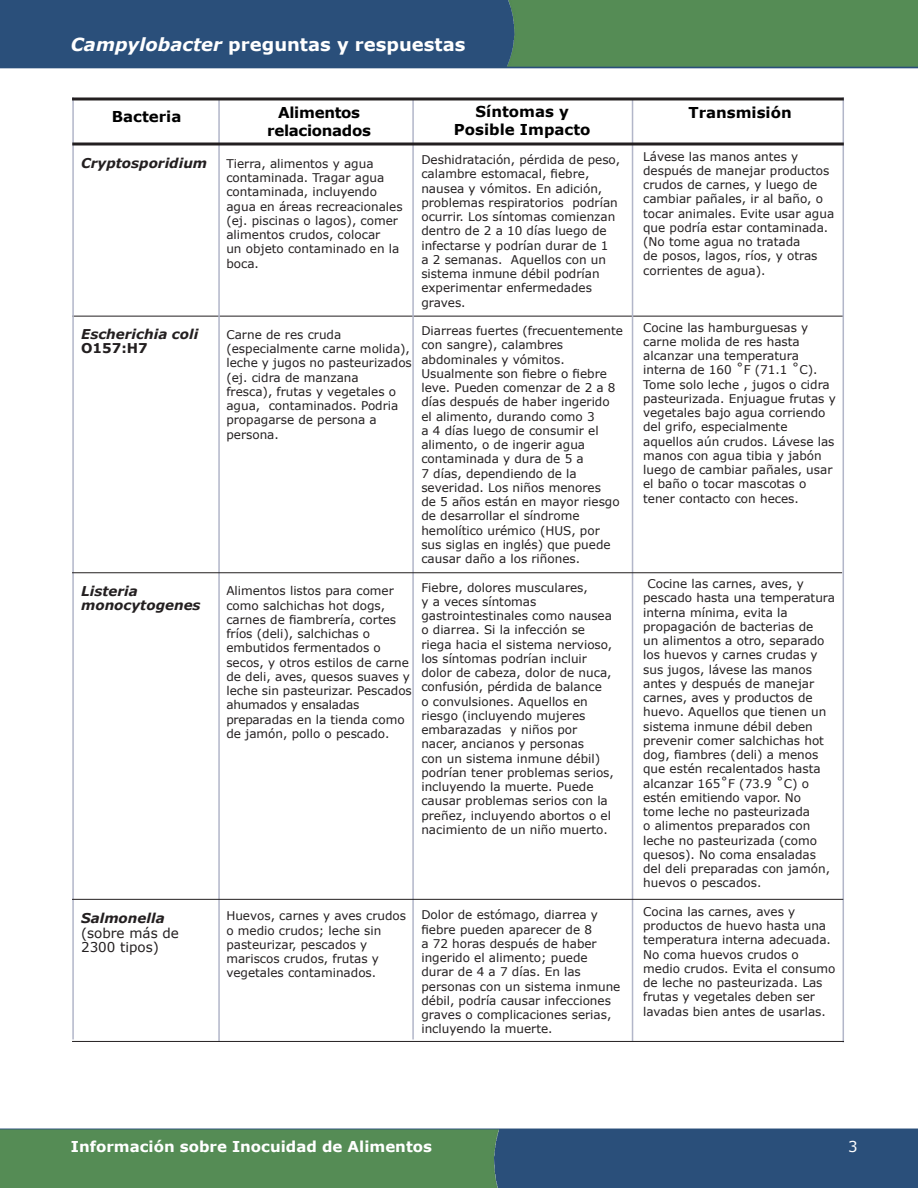
<style>
.page{position:relative;width:918px;height:1188px;background:#fff}
.page>*{position:absolute;margin:0;border:0;box-sizing:border-box;transform-origin:0 0}
.t1{font:700 18px "Verdana";color:#fff}
.t2{font:700 15px "Verdana";color:#000}
.t3{font:700 15px "Verdana";color:#fff}
.t4{font:700 15px/18px "Verdana";letter-spacing:-.02em;color:#000;text-align:center}
.t5{font:15px "Verdana";color:#fff}
.t6{font:italic 700 13.5px "Verdana";color:#231f20}
.t7{font:13.5px/14.2px "Verdana";color:#231f20}
.t8{font:700 13.5px "Verdana";color:#231f20}
.t9{font:12px/14.2px "Verdana";color:#231f20}
.s1{font-style:italic}
</style>
<div class="page">
<div style="left:499px;top:1129px;width:419px;height:59px;background:#2a4f7a"></div>
<div style="left:0;top:1129px;width:499px;height:59px;background:#558c55"></div>
<div style="left:0;top:0;width:918px;height:68px;background:#2a4f7a"></div>
<div style="left:507px;top:0;width:411px;height:67px;background:#558c55"></div>
<hr style="left:72px;top:316px;width:771px;height:1px;background:#231f20">
<hr style="left:218px;top:98px;width:2px;height:943px;background:#b2b6c9">
<hr style="left:72px;top:97px;width:2px;height:943px;background:#b2b6c9">
<hr style="left:632px;top:98px;width:1px;height:943px;background:#b2b6c9">
<hr style="left:412px;top:98px;width:2px;height:942px;background:#b2b6c9">
<hr style="left:843px;top:97px;width:1px;height:945px;background:#b2b6c9">
<hr style="left:72px;top:899px;width:771px;height:1px;background:#231f20">
<hr style="left:72px;top:572px;width:770px;height:1px;background:#231f20">
<hr style="left:72px;top:1041px;width:772px;height:1px;background:#231f20">
<hr style="left:72px;top:97px;width:772px;height:3px;background:#231f20">
<svg style="left:72px;top:142px;width:772px;height:4px"></svg>
<p class="t1" style="left:71px;top:33px;width:396px"><span class="s1">Campylobacter</span> preguntas y respuestas</p>
<p class="t2" style="left:112px;top:107px;width:71px">Bacteria</p>
<p class="t6" style="left:81px;top:155px;width:128px">Cryptosporidium</p>
<p class="t6" style="left:81px;top:326px;width:119px">Escherichia coli</p>
<p class="t8" style="left:81px;top:340px;width:68px">O157:H7</p>
<p class="t6" style="left:81px;top:582px;width:58px">Listeria</p>
<p class="t6" style="left:81px;top:596px;width:121px">monocytogenes</p>
<p class="t4" style="left:267px;top:103px;width:105px">Alimentos relacionados</p>
<p class="t9" style="left:226px;top:156px;width:178px">Tierra, alimentos y agua contaminada. Tragar agua contaminada, incluyendo agua en áreas recreacionales (ej. piscinas o lagos), comer alimentos crudos, colocar<br>un objeto contaminado en la boca.</p>
<p class="t9" style="left:226px;top:327px;width:187px">Carne de res cruda (especialmente carne molida), leche y jugos no pasteurizados (ej. cidra de manzana<br>fresca), frutas y vegetales o agua, contaminados. Podria propagarse de persona a persona.</p>
<p class="t9" style="left:226px;top:583px;width:187px">Alimentos listos para comer como salchichas hot dogs, carnes de fiambrería, cortes fríos (deli), salchichas o embutidos fermentados o secos, y otros estilos de carne de deli, aves, quesos suaves y leche sin pasteurizar. Pescados ahumados y ensaladas</p>
<p class="t9" style="left:226px;top:712px;width:180px">preparadas en la tienda como de jamón, pollo o pescado.</p>
<p class="t2" style="left:476px;top:102px;width:95px">Síntomas y</p>
<p class="t2" style="left:454px;top:120px;width:138px">Posible Impacto</p>
<p class="t9" style="left:421px;top:152px;width:200px">Deshidratación, pérdida de peso, calambre estomacal, fiebre, nausea y vómitos. En adición, problemas respiratorios podrían ocurrir. Los síntomas comienzan dentro de 2 a 10 días luego de infectarse y podrían durar de 1<br>a 2 semanas. Aquellos con un sistema inmune débil podrían experimentar enfermedades graves.</p>
<p class="t9" style="left:421px;top:323px;width:203px">Diarreas fuertes (frecuentemente con sangre), calambres abdominales y vómitos.<br>Usualmente son fiebre o fiebre leve. Pueden comenzar de 2 a 8 días después de haber ingerido el alimento, durando como 3<br>a 4 días luego de consumir el alimento, o de ingerir agua contaminada y dura de 5 a<br>7 días, dependiendo de la severidad. Los niños menores<br>de 5 años están en mayor riesgo de desarrollar el síndrome hemolítico urémico (HUS, por<br>sus siglas en inglés) que puede causar daño a los riñones.</p>
<p class="t9" style="left:421px;top:580px;width:194px">Fiebre, dolores musculares,<br>y a veces síntomas gastrointestinales como nausea o diarrea. Si la infección se riega hacia el sistema nervioso, los síntomas podrían incluir dolor de cabeza, dolor de nuca, confusión, pérdida de balance<br>o convulsiones. Aquellos en riesgo (incluyendo mujeres embarazadas y niños por nacer, ancianos y personas<br>con un sistema inmune débil) podrían tener problemas serios, incluyendo la muerte. Puede causar problemas serios con la preñez, incluyendo abortos o el nacimiento de un niño muerto.</p>
<p class="t6" style="left:81px;top:910px;width:85px">Salmonella</p>
<p class="t7" style="left:81px;top:925px;width:99px">(sobre más de<br>2300 tipos)</p>
<p class="t9" style="left:226px;top:909px;width:181px">Huevos, carnes y aves crudos o medio crudos; leche sin pasteurizar, pescados y mariscos crudos, frutas y vegetales contaminados.</p>
<p class="t9" style="left:421px;top:907px;width:201px">Dolor de estómago, diarrea y fiebre pueden aparecer de 8<br>a 72 horas después de haber ingerido el alimento; puede durar de 4 a 7 días. En las personas con un sistema inmune débil, podría causar infecciones graves o complicaciones serias, incluyendo la muerte.</p>
<p class="t2" style="left:688px;top:103px;width:105px">Transmisión</p>
<p class="t9" style="left:643px;top:149px;width:193px">Lávese las manos antes y después de manejar productos crudos de carnes, y luego de cambiar pañales, ir al baño, o tocar animales. Evite usar agua que podría estar contaminada. (No tome agua no tratada<br>de posos, lagos, ríos, y otras corrientes de agua).</p>
<p class="t9" style="left:643px;top:320px;width:194px">Cocine las hamburguesas y carne molida de res hasta alcanzar una temperatura interna de 160 ˚F (71.1 ˚C).<br>Tome solo leche , jugos o cidra pasteurizada. Enjuague frutas y vegetales bajo agua corriendo del grifo, especialmente aquellos aún crudos. Lávese las manos con agua tibia y jabón luego de cambiar pañales, usar el baño o tocar mascotas o tener contacto con heces.</p>
<p class="t9" style="left:643px;top:576px;width:193px;text-indent:4px">Cocine las carnes, aves, y pescado hasta una temperatura interna mínima, evita la propagación de bacterias de<br>un alimentos a otro, separado los huevos y carnes crudas y sus jugos, lávese las manos antes y después de manejar carnes, aves y productos de huevo. Aquellos que tienen un sistema inmune débil deben prevenir comer salchichas hot dog, fiambres (deli) a menos que estén recalentados hasta alcanzar 165˚F (73.9 ˚C) o estén emitiendo vapor. No tome leche no pasteurizada<br>o alimentos preparados con leche no pasteurizada (como quesos). No coma ensaladas del deli preparadas con jamón, huevos o pescados.</p>
<p class="t9" style="left:643px;top:904px;width:194px">Cocina las carnes, aves y productos de huevo hasta una temperatura interna adecuada.<br>No coma huevos crudos o medio crudos. Evita el consumo de leche no pasteurizada. Las frutas y vegetales deben ser lavadas bien antes de usarlas.</p>
<p class="t3" style="left:71px;top:1137px;width:363px">Información sobre Inocuidad de Alimentos</p>
<p class="t5" style="left:848px;top:1137px;width:11px">3</p>
</div>
